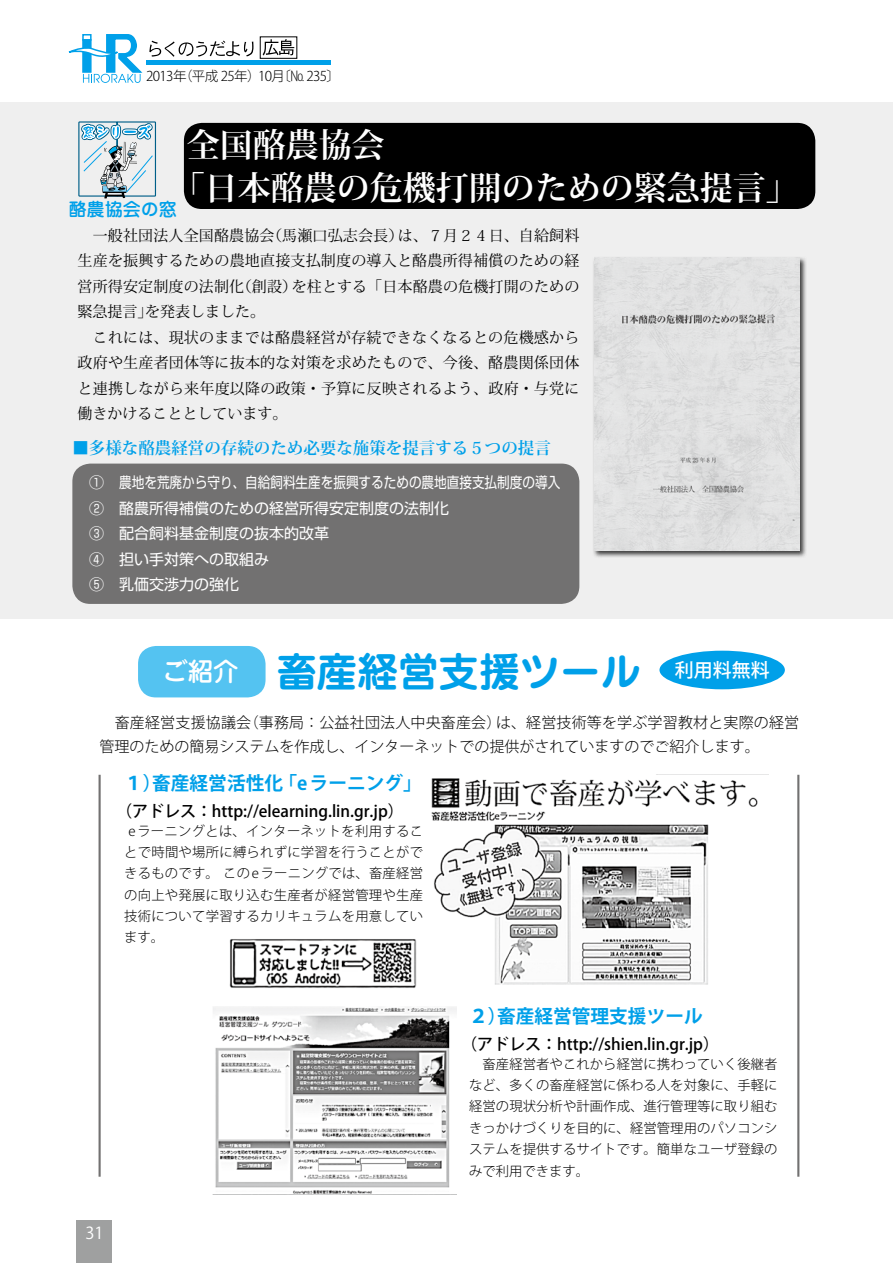
<style>
.page{position:relative;width:893px;height:1263px;background:#fff}
.page>*{position:absolute;margin:0;border:0;box-sizing:border-box;transform-origin:0 0}
.t1{font:700 40.5px "Jun 501 Pro";color:#00a0e9}
.t2{font:700 33px/42px "Koz Min Pro";color:#fff}
.t3{font:500 25.5px "Jun 34 Pro";color:#fff}
.t4{font:500 19.05px "Koz Go Std";color:#fff}
.t5{font:700 18.75px "Koz Go Std";color:#00a0e9}
.t6{font:500 18px "Jun 34 Pro";color:#00a0e9}
.t7{font:700 16.5px "Koz Min Pro";color:#00a0e9}
.t8{font:16.5px "Koz Go Pro";color:#fff}
.t9{font:500 16.05px "Koz Go Std";color:#000}
.t10{font:15px/25.5px "Koz Min Pro";letter-spacing:.015em;color:#000}
.t11{font:15px/25.5px "Shin Go Pro";color:#fff}
.t12{font:300 15px/24px "Koz Go Std";color:#000}
.t13{font:300 13.5px "Koz Go Pro";letter-spacing:-.05em;color:#000}
.t14{font:300 13.35px/21.3px "Koz Go Std";letter-spacing:.005em;color:#000;text-align:justify}
</style>
<div class="page">
<div style="left:77px;top:1220px;width:35px;height:43px;background:#9fa0a0"></div>
<hr style="left:146px;top:61px;width:185px;height:4px;background:#00a0e9">
<svg style="left:69px;top:34px;width:184px;height:49px"></svg>
<svg style="left:263px;top:39px;width:31px;height:17px"></svg>
<div style="left:260px;top:37px;width:37px;height:22px;border:1px solid #000"></div>
<div style="left:0;top:102px;width:893px;height:517px;background:#efefef"></div>
<div style="left:72px;top:464px;width:507px;height:140px;background:#727171;border-radius:18px"></div>
<div style="left:659px;top:651px;width:126px;height:38px;background:#00a0e9;border-radius:50%"></div>
<img style="left:431px;top:778px;width:327px;height:207px">
<img style="left:229px;top:939px;width:188px;height:49px">
<img style="left:213px;top:1007px;width:243px;height:187px">
<svg style="left:78px;top:121px;width:79px;height:78px"></svg>
<div style="left:184px;top:123px;width:631px;height:86px;background:#000;border-radius:18px"></div>
<div style="left:592px;top:256px;width:215px;height:302px;background:#000;opacity:.75"></div>
<img style="left:594px;top:257px;width:206px;height:294px">
<hr style="left:99px;top:775px;width:2px;height:402px;background:#727171">
<hr style="left:797px;top:775px;width:2px;height:402px;background:#727171">
<div style="left:138px;top:646px;width:128px;height:51px;background:#54c3f1;border-radius:18px"></div>
<p class="t13" style="left:146px;top:67px;width:116px">2013 （年平成 25年）</p>
<p class="t13" style="left:258px;top:67px;width:84px">10 〕月 No 235〔</p>
<h3 class="t6" style="left:69px;top:195px;width:109px">酪農協会の窓</h3>
<h2 class="t2" style="left:172px;top:123px;width:628px;text-indent:15px">全国酪農協会<br>「日本酪農の危機打開のための緊急提言「</h2>
<p class="t10" style="left:267px;top:222px;width:138px">（馬瀬口弘志会長）</p>
<p class="t10" style="left:398px;top:222px;width:183px">は、７月２４日、自給飼料</p>
<p class="t10" style="left:78px;top:222px;width:198px">　一般社団法人全国酪農協会</p>
<p class="t10" style="left:78px;top:247px;width:503px">生産を振興するための農地直接支払制度の導入と酪農所得補償のための経</p>
<p class="t10" style="left:292px;top:273px;width:289px">を柱とする「日本酪農の危機打開のための</p>
<p class="t10" style="left:145px;top:273px;width:121px;text-indent:-68px">営所得安定制度の法制化<br>を発表しました。</p>
<p class="t10" style="left:237px;top:273px;width:62px">（創設）</p>
<p class="t10" style="left:78px;top:298px;width:503px">緊急提言」<br>　これには、現状のままでは酪農経営が存続できなくなるとの危機感から政府や生産者団体等に抜本的な対策を求めたもので、今後、酪農関係団体と連携しながら来年度以降の政策・予算に反映されるよう、政府・与党に働きかけることとしています。</p>
<p class="t7" style="left:72px;top:436px;width:480px">■多様な酪農経営の存続のため必要な施策を提言する５つの提言</p>
<p class="t11" style="left:89px;top:468px;width:473px">①　農地を荒廃から守り、自給飼料生産を振興するための農地直接支払制度の導入<br>②　酪農所得補償のための経営所得安定制度の法制化<br>③　配合飼料基金制度の抜本的改革<br>④　担い手対策への取組み<br>⑤　乳価交渉力の強化</p>
<h1 class="t1" style="left:277px;top:640px;width:366px">畜産経営支援ツール</h1>
<p class="t12" style="left:496px;top:711px;width:305px">は、経営技術等を学ぶ学習教材と実際の経営</p>
<h3 class="t3" style="left:162px;top:651px;width:78px">ご紹介</h3>
<h3 class="t4" style="left:675px;top:658px;width:96px">利用料無料</h3>
<p class="t12" style="left:100px;top:711px;width:661px">　畜産経営支援協議会<br>管理のための簡易システムを作成し、インターネットでの提供がされていますのでご紹介します。</p>
<p class="t12" style="left:244px;top:711px;width:259px">（事務局：公益社団法人中央畜産会）</p>
<h3 class="t5" style="left:278px;top:770px;width:145px">「eラーニング「</h3>
<h3 class="t5" style="left:152px;top:770px;width:132px">畜産経営活性化</h3>
<h3 class="t5" style="left:124px;top:770px;width:39px">１）</h3>
<p class="t9" style="left:116px;top:800px;width:289px">（アドレス：http://elearning.lin.gr j p. (</p>
<p class="t14" style="left:124px;top:820px;width:300px;text-indent:4px">eラーニングとは、インターネットを利用することで時間や場所に縛られずに学習を行うことができるものです。このe ラーニングでは、畜産経営の向上や発展に取り込む生産者が経営管理や生産技術について学習するカリキュラムを用意しています。</p>
<p class="t8" style="left:85px;top:1222px;width:20px">31</p>
<h3 class="t5" style="left:497px;top:1004px;width:207px">畜産経営管理支援ツール</h3>
<h3 class="t5" style="left:469px;top:1004px;width:39px">２）</h3>
<p class="t9" style="left:461px;top:1034px;width:259px">（アドレス：http://shien.lin.gr j p. (</p>
<p class="t14" style="left:469px;top:1053px;width:310px">　畜産経営者やこれから経営に携わっていく後継者など、多くの畜産経営に係わる人を対象に、手軽に経営の現状分析や計画作成、進行管理等に取り組むきっかけづくりを目的に、経営管理用のパソコンシステムを提供するサイトです。簡単なユーザ登録のみで利用できます。</p>
</div>
